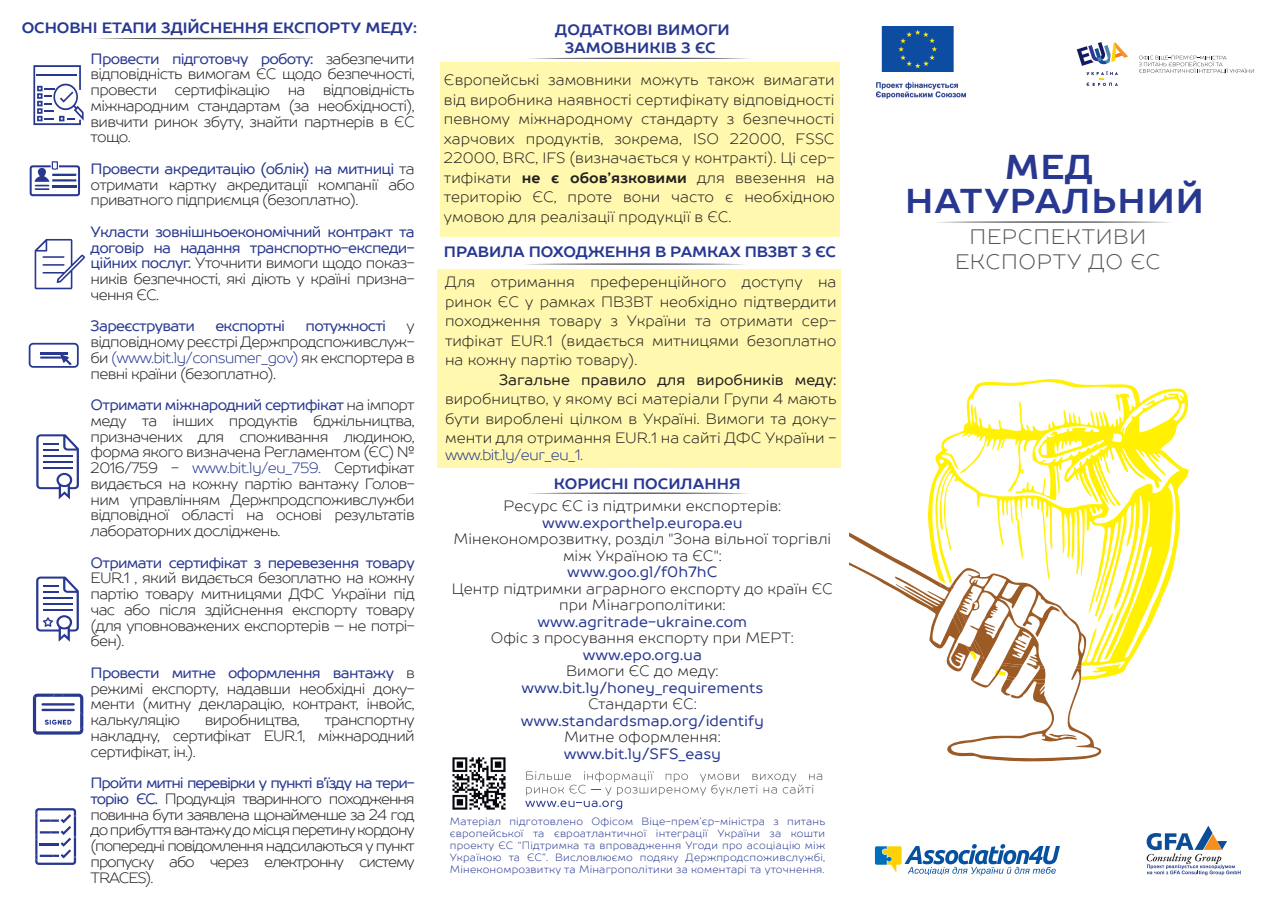
<style>
.page{position:relative;width:1280px;height:910px;background:#fff}
.page>*{position:absolute;margin:0;border:0;box-sizing:border-box;transform-origin:0 0}
.t1{font:700 34.5px/34.5px "TT Prosto Sans";letter-spacing:.025em;color:#283890;text-align:center}
.t2{font:300 21px/25.2px "TT Prosto Sans";letter-spacing:.03em;color:#57585a;text-align:center}
.t3{font:300 15px/15.8px "TT Prosto Sans";letter-spacing:-.045em;color:#231f20;text-align:justify}
.t4{font:15px/15.8px "TT Prosto Sans";letter-spacing:-.01em;color:#283890;text-align:justify}
.t5{font:300 15px/16.5px "TT Prosto Sans";color:#231f20;text-align:center}
.t6{font:700 15px/30.9px "TT Prosto Sans";letter-spacing:-.005em;color:#283890;text-align:right}
.t7{font:15px "TT Prosto Sans";letter-spacing:-.045em;color:#283890}
.t8{font:15px "TT Prosto Sans";color:#231f20}
.t9{font:300 15px "TT Prosto Sans";letter-spacing:-.045em;color:#283890}
.t10{font:300 10.5px/12px "TT Prosto Sans";letter-spacing:.015em;color:#283890;text-align:justify}
.s1{font-weight:400}
.s2{font-weight:300;color:#231f20}
.s3{font-weight:400;color:#283890}
.s4{color:#283890}
.s5{font-weight:700}
</style>
<div class="page">
<svg style="left:928px;top:379px;width:261px;height:299px"></svg>
<svg style="left:94px;top:38px;width:219px;height:1px"></svg>
<svg style="left:530px;top:58px;width:219px;height:1px"></svg>
<div style="left:441px;top:63px;width:399px;height:174px;background:#fff8ae"></div>
<svg style="left:529px;top:492px;width:219px;height:2px"></svg>
<svg style="left:875px;top:844px;width:185px;height:31px"></svg>
<img style="left:876px;top:27px;width:90px;height:72px">
<svg style="left:1146px;top:826px;width:94px;height:49px"></svg>
<svg style="left:525px;top:771px;width:297px;height:38px"></svg>
<img style="left:452px;top:757px;width:54px;height:53px">
<svg style="left:1077px;top:42px;width:51px;height:44px"></svg>
<svg style="left:1139px;top:56px;width:115px;height:18px"></svg>
<svg style="left:30px;top:161px;width:50px;height:35px"></svg>
<div style="left:29px;top:343px;width:50px;height:25px;border:2px solid #283890;border-radius:4px"></div>
<hr style="left:40px;top:352px;width:28px;height:2px;background:#283890">
<svg style="left:40px;top:354px;width:32px;height:11px"></svg>
<svg style="left:33px;top:65px;width:51px;height:60px"></svg>
<svg style="left:35px;top:239px;width:50px;height:50px"></svg>
<svg style="left:36px;top:434px;width:43px;height:65px"></svg>
<svg style="left:36px;top:577px;width:43px;height:65px"></svg>
<svg style="left:33px;top:694px;width:50px;height:41px"></svg>
<svg style="left:35px;top:808px;width:41px;height:57px"></svg>
<svg style="left:526px;top:263px;width:218px;height:2px"></svg>
<div style="left:438px;top:269px;width:403px;height:198px;background:#fff8ae"></div>
<svg style="left:937px;top:221px;width:233px;height:2px"></svg>
<svg style="left:849px;top:506px;width:252px;height:256px"></svg>
<p class="t6" style="left:22px;top:12px;width:397px">ОСНОВНІ ЕТАПИ ЗДІЙСНЕННЯ ЕКСПОРТУ МЕДУ:<br><span class="s1">Провести підготовчу роботу:</span> <span class="s2">забезпечити</span></p>
<p class="t3" style="left:91px;top:66px;width:326px">відповідність вимогам ЄС щодо безпечності, провести сертифікацію на відповідність міжнародним стандартам (за необхідності), вивчити ринок збуту, знайти партнерів в ЄС тощо.</p>
<p class="t3" style="left:91px;top:161px;width:326px"><span class="s3">Провести акредитацію (облік) на митниці</span> та отримати картку акредитації компанії або приватного підприємця (безоплатно).</p>
<p class="t4" style="left:91px;top:224px;width:326px">Укласти зовнішньоекономічний контракт та договір на надання транспортно-експеди&shy;ційних послуг. <span class="s2">Уточнити вимоги щодо показ&shy;ників безпечності, які діють у країні призна&shy;чення ЄС.</span></p>
<p class="t7" style="left:91px;top:316px;width:106px">Зареєструвати</p>
<p class="t7" style="left:215px;top:316px;width:71px">експортні</p>
<p class="t7" style="left:306px;top:316px;width:82px">потужності</p>
<p class="t3" style="left:91px;top:318px;width:326px;text-indent:316px">у відповідному реєстрі Держпродспоживслуж&shy;би <span class="s4">(www.bit.ly/consumer_gov)</span> як експортера в певні країни (безоплатно).</p>
<p class="t3" style="left:91px;top:397px;width:326px"><span class="s3">Отримати міжнародний сертифікат</span> на імпорт меду та інших продуктів бджільництва, призначених для споживання людиною, форма якого визначена Регламентом (ЄС) № 2016/759 - <span class="s4">www.bit.ly/eu_759.</span> Сертифікат видається на кожну партію вантажу Голов&shy;ним управлінням Держпродспоживслужби відповідної області на основі результатів лабораторних досліджень.</p>
<p class="t7" style="left:91px;top:553px;width:326px">Отримати сертифікат з перевезення товару</p>
<p class="t3" style="left:91px;top:570px;width:326px">EUR.1 , який видається безоплатно на кожну партію товару митницями ДФС України під час або після здійснення експорту товару (для уповноважених експортерів – не потрі&shy;бен).</p>
<p class="t3" style="left:91px;top:665px;width:326px"><span class="s3">Провести митне оформлення вантажу</span> в режимі експорту, надавши необхідні доку&shy;менти (митну декларацію, контракт, інвойс, калькуляцію</p>
<p class="t3" style="left:205px;top:712px;width:97px">виробництва,</p>
<p class="t3" style="left:91px;top:712px;width:326px;text-indent:234px">транспортну накладну, сертифікат EUR.1, міжнародний сертифікат, ін.).</p>
<p class="t3" style="left:91px;top:775px;width:326px"><span class="s3">Пройти митні перевірки у пункті в'їзду на тери&shy;торію ЄС.</span> Продукція тваринного походження повинна бути заявлена щонайменше за 24 год до прибуття вантажу до місця перетину кордону (попередні повідомлення надсилаються у пункт пропуску або через електронну систему TRACES).</p>
<p class="t6" style="left:555px;top:21px;width:176px;line-height:18px;text-align:center">ДОДАТКОВІ ВИМОГИ<br>ЗАМОВНИКІВ З ЄС</p>
<p class="t3" style="left:444px;top:70px;width:392px;line-height:19.5px">Європейські замовники можуть також вимагати від виробника наявності сертифікату відповідності певному міжнародному стандарту з безпечності харчових продуктів, зокрема, ISO 22000, FSSC 22000, BRC, IFS (визначається у контракті). Ці сер&shy;тифікати <span class="s5">не є обов’язковими</span> для ввезення на територію ЄС, проте вони часто є необхідною умовою для реалізації продукції в ЄС.</p>
<p class="t6" style="left:444px;top:236px;width:393px">ПРАВИЛА ПОХОДЖЕННЯ В РАМКАХ ПВЗВТ З ЄС</p>
<p class="t3" style="left:445px;top:272px;width:393px;line-height:19.5px">Для отримання преференційного доступу на ринок ЄС у рамках ПВЗВТ необхідно підтвердити походження товару з України та отримати сер&shy;тифікат EUR.1 (видається митницями безоплатно на кожну партію товару).</p>
<p class="t8" style="left:499px;top:369px;width:339px">Загальне правило для виробників меду:</p>
<p class="t3" style="left:445px;top:389px;width:393px;line-height:19.5px">виробництво, у якому всі матеріали Групи 4 мають бути вироблені цілком в Україні. Вимоги та доку&shy;менти для отримання EUR.1 на сайті ДФС України -</p>
<p class="t9" style="left:445px;top:444px;width:140px">www.bit.ly/eur_eu_1.</p>
<p class="t6" style="left:554px;top:469px;width:188px">КОРИСНІ ПОСИЛАННЯ</p>
<p class="t5" style="left:504px;top:497px;width:279px">Ресурс ЄС із підтримки експортерів:</p>
<p class="t4" style="left:542px;top:514px;width:202px">www.exporthelp.europa.eu</p>
<p class="t5" style="left:453px;top:530px;width:379px">Мінекономрозвитку, розділ "Зона вільної торгівлі між Україною та ЄС":</p>
<p class="t4" style="left:567px;top:564px;width:152px">www.goo.gl/f0h7hC</p>
<p class="t5" style="left:452px;top:580px;width:383px">Центр підтримки аграрного експорту до країн ЄС при Мінагрополітики:</p>
<p class="t4" style="left:537px;top:613px;width:211px">www.agritrade-ukraine.com</p>
<p class="t5" style="left:491px;top:629px;width:304px">Офіс з просування експорту при МЕРТ:</p>
<p class="t4" style="left:583px;top:646px;width:121px">www.epo.org.ua</p>
<p class="t5" style="left:566px;top:662px;width:154px">Вимоги ЄС до меду:</p>
<p class="t4" style="left:521px;top:679px;width:243px">www.bit.ly/honey_requirements</p>
<p class="t5" style="left:588px;top:695px;width:110px">Стандарти ЄС:</p>
<p class="t4" style="left:521px;top:712px;width:245px">www.standardsmap.org/identify</p>
<p class="t5" style="left:564px;top:728px;width:158px">Митне оформлення:</p>
<p class="t4" style="left:564px;top:745px;width:159px">www.bit.ly/SFS_easy</p>
<p class="t10" style="left:450px;top:815px;width:377px">Матеріал підготовлено Офісом Віце-прем’єр-міністра з питань європейської та євроатлантичної інтеграції України за кошти проекту ЄС “Підтримка та впровадження Угоди про асоціацію між Україною та ЄС”. Висловлюємо подяку Держпродспоживслужбі, Мінекономрозвитку та Мінагрополітики за коментарі та уточнення.</p>
<h1 class="t1" style="left:905px;top:150px;width:300px">МЕД<br>НАТУРАЛЬНИЙ</h1>
<h2 class="t2" style="left:955px;top:224px;width:207px">ПЕРСПЕКТИВИ<br>ЕКСПОРТУ ДО ЄС</h2>
</div>
